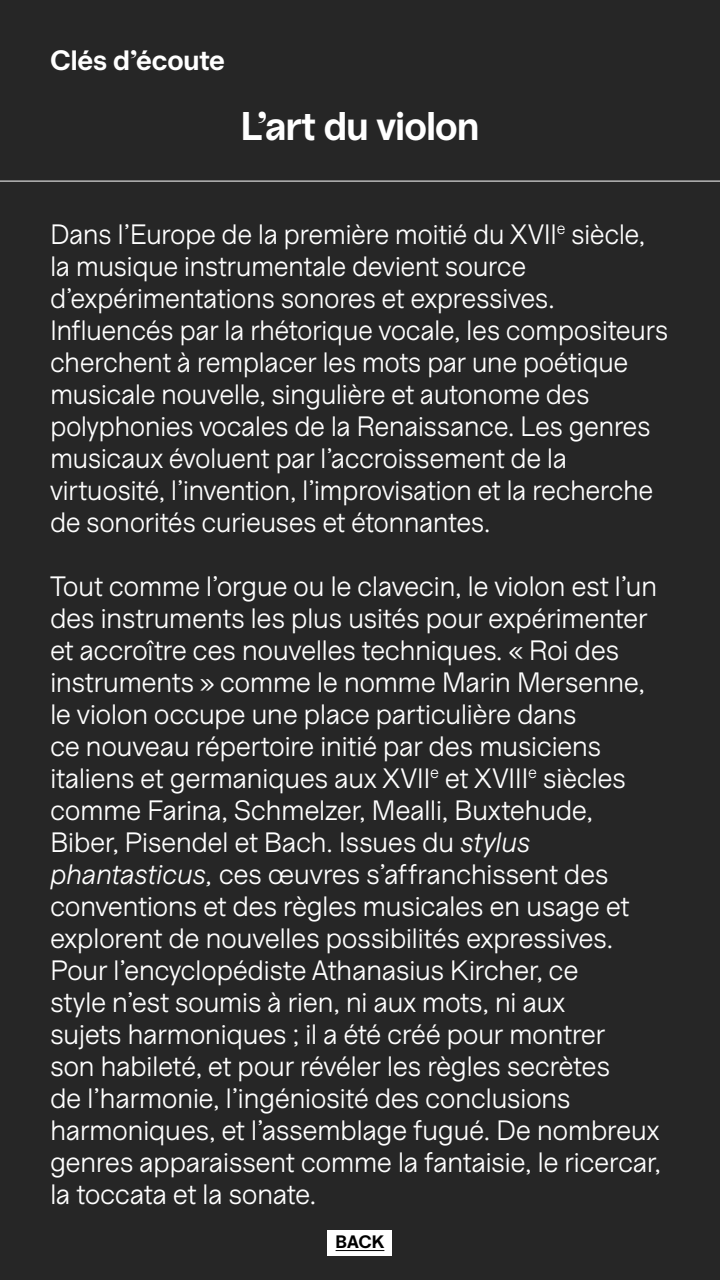
<style>
.page{position:relative;width:720px;height:1280px;background:#262626}
.page>*{position:absolute;margin:0;border:0;box-sizing:border-box;transform-origin:0 0}
.t1{font:700 40px "aa Bozar";letter-spacing:-.015em;color:#fff}
.t2{font:28px/32px "aa Bozar";letter-spacing:-.02em;color:#fff}
.t3{font:700 28px "aa Bozar";letter-spacing:-.005em;color:#fff}
.t4{font:700 18px "aa Bozar";color:#000}
.s1{font-style:italic}
</style>
<div class="page">
<div style="left:328px;top:1230px;width:64px;height:26px;background:#fff"></div>
<hr style="left:336px;top:1250px;width:48px;height:1px;background:#000">
<hr style="left:0;top:181px;width:720px;height:1px;background:#fff">
<p class="t3" style="left:50px;top:44px;width:176px">Clés d’écoute</p>
<h1 class="t1" style="left:241px;top:102px;width:240px">L’art du violon</h1>
<p class="t2" style="left:50px;top:218px;width:620px">Dans l’Europe de la première moitié du XVII<sup>e</sup> siècle, la musique instrumentale devient source d’expérimentations sonores et expressives.<br>Influencés par la rhétorique vocale, les compositeurs cherchent à remplacer les mots par une poétique musicale nouvelle, singulière et autonome des polyphonies vocales de la Renaissance. Les genres musicaux évoluent par l’accroissement de la virtuosité, l’invention, l’improvisation et la recherche de sonorités curieuses et étonnantes.</p>
<p class="t2" style="left:50px;top:570px;width:613px">Tout comme l’orgue ou le clavecin, le violon est l’un des instruments les plus usités pour expérimenter et accroître ces nouvelles techniques<span class="s1">.</span> « Roi des instruments » comme le nomme Marin Mersenne, le violon occupe une place particulière dans<br>ce nouveau répertoire initié par des musiciens italiens et germaniques aux XVII<sup>e</sup> et XVIII<sup>e</sup> siècles comme Farina, Schmelzer, Mealli, Buxtehude, Biber, Pisendel et Bach. Issues du <span class="s1">stylus phantasticus,</span> ces œuvres s’affranchissent des conventions et des règles musicales en usage et explorent de nouvelles possibilités expressives.<br>Pour l’encyclopédiste Athanasius Kircher, ce<br>style n’est soumis à rien, ni aux mots, ni aux<br>sujets harmoniques ; il a été créé pour montrer<br>son habileté, et pour révéler les règles secrètes<br>de l’harmonie, l’ingéniosité des conclusions harmoniques, et l’assemblage fugué. De nombreux genres apparaissent comme la fantaisie, le ricercar, la toccata et la sonate.</p>
<p class="t4" style="left:336px;top:1232px;width:50px">BACK</p>
</div>
